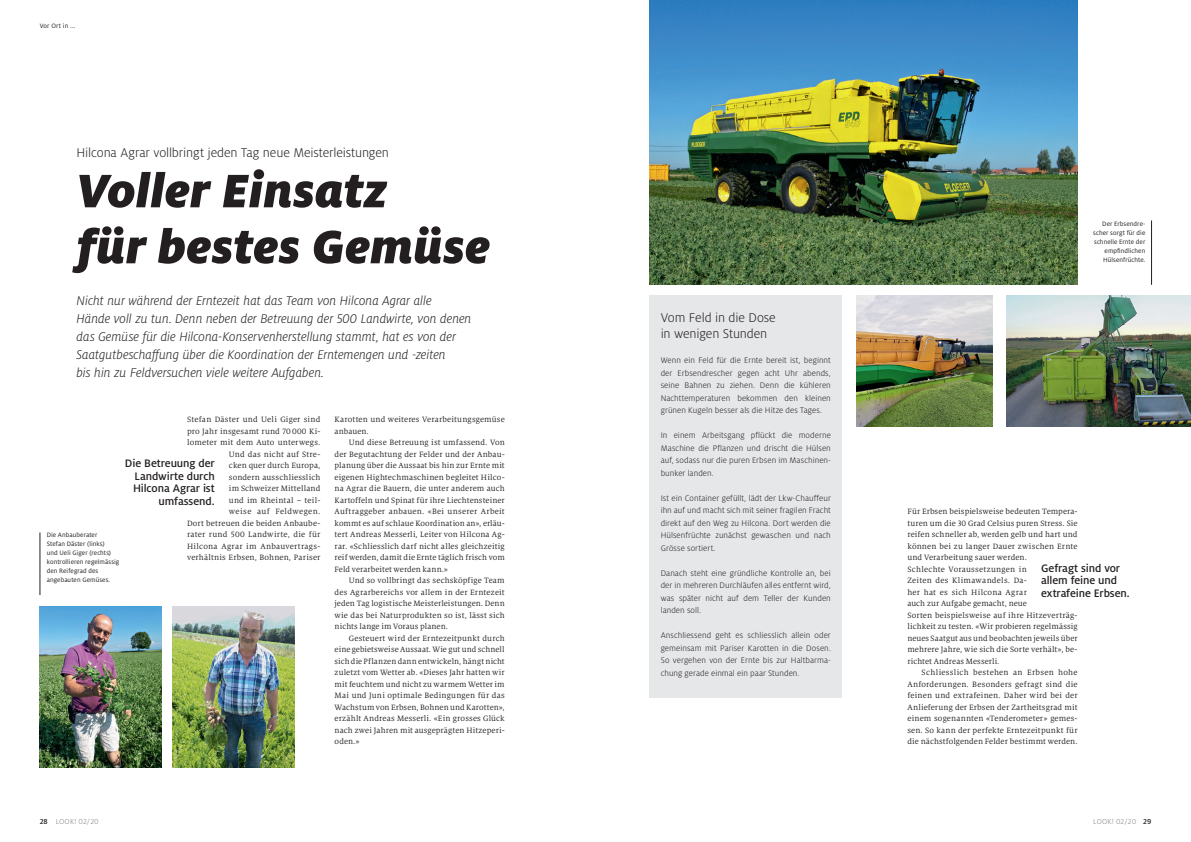
<style>
.page{position:relative;width:1191px;height:842px;background:#fff}
.page>*{position:absolute;margin:0;border:0;box-sizing:border-box;transform-origin:0 0}
.t1{font:italic 900 52px/56px "Milo Pro";letter-spacing:.005em;color:#231f20}
.t2{font:italic 300 14px/18px "Milo Pro";letter-spacing:-.005em;color:#231f20}
.t3{font:300 14px/16px "Milo Pro";letter-spacing:-.01em;color:#231f20}
.t4{font:500 12px/12.5px "Milo Pro";letter-spacing:-.01em;color:#231f20;text-align:right}
.t5{font:300 9px/12.5px "Milo Pro";letter-spacing:.005em;color:#231f20;text-align:justify}
.t6{font:8.5px/11.5px "Milo Serif Pro";letter-spacing:.015em;color:#231f20;text-align:justify}
.t7{font:300 8px "Milo Pro";letter-spacing:.025em;color:#808285}
.t8{font:7px/9px "Milo Pro";letter-spacing:.01em;color:#231f20}
.s1{font-weight:500;color:#231f20}
</style>
<div class="page">
<img style="left:173px;top:606px;width:122px;height:161px">
<img style="left:40px;top:606px;width:122px;height:161px">
<hr style="left:40px;top:532px;width:1px;height:63px;background:#231f20">
<img style="left:649px;top:0;width:428px;height:285px">
<img style="left:1006px;top:296px;width:185px;height:130px">
<img style="left:856px;top:296px;width:137px;height:130px">
<div style="left:649px;top:296px;width:193px;height:402px;background:#e6e7e9"></div>
<hr style="left:1151px;top:220px;width:1px;height:65px;background:#231f20">
<p class="t8" style="left:40px;top:22px;width:37px">Vor Ort in ...</p>
<h2 class="t3" style="left:77px;top:145px;width:314px">Hilcona Agrar vollbringt jeden Tag neue Meisterleistungen</h2>
<h1 class="t1" style="left:77px;top:162px;width:415px">Voller Einsatz<br>für bestes Gemüse</h1>
<p class="t2" style="left:77px;top:292px;width:396px">Nicht nur während der Erntezeit hat das Team von Hilcona Agrar alle<br>Hände voll zu tun. Denn neben der Betreuung der 500 Landwirte, von denen das Gemüse für die Hilcona-Konservenherstellung stammt, hat es von der Saatgutbeschaffung über die Koordination der Erntemengen und -zeiten<br>bis hin zu Feldversuchen viele weitere Aufgaben.</p>
<p class="t6" style="left:187px;top:414px;width:135px;text-align:right">Stefan Däster und Ueli Giger sind pro Jahr insgesamt rund 70 000 Ki&shy;lometer mit dem Auto unterwegs.<br>Und das nicht auf Stre-<br>cken quer durch Europa,<br>sondern ausschliesslich<br>im Schweizer Mittelland<br>und im Rheintal – teil-<br>weise auf Feldwegen.<br>Dort betreuen die beiden Anbaube&shy;rater rund 500 Landwirte, die für<br>Hilcona Agrar im Anbauvertrags&shy;verhältnis Erbsen, Bohnen, Pariser</p>
<p class="t6" style="left:334px;top:414px;width:172px">Karotten und weiteres Verarbeitungsgemüse anbauen.</p>
<p class="t6" style="left:334px;top:437px;width:172px;text-indent:14px">Und diese Betreuung ist umfassend. Von der Begutachtung der Felder und der Anbau&shy;planung über die Aussaat bis hin zur Ernte mit eigenen Hightechmaschinen begleitet Hilco&shy;na Agrar die Bauern, die unter anderem auch Kartoffeln und Spinat für ihre Liechtensteiner Auftraggeber anbauen. «Bei unserer Arbeit kommt es auf schlaue Koordination an», erläu&shy;tert Andreas Messerli, Leiter von Hilcona Ag&shy;rar. «Schliesslich darf nicht alles gleichzeitig reif werden, damit die Ernte täglich frisch vom Feld verarbeitet werden kann.»</p>
<p class="t6" style="left:334px;top:575px;width:172px;text-indent:14px">Und so vollbringt das sechsköpfige Team des Agrarbereichs vor allem in der Erntezeit jeden Tag logistische Meisterleistungen. Denn wie das bei Naturprodukten so ist, lässt sich nichts lange im Voraus planen.</p>
<p class="t6" style="left:334px;top:632px;width:172px;text-indent:14px">Gesteuert wird der Erntezeitpunkt durch eine gebietsweise Aussaat. Wie gut und schnell sich die Pflanzen dann entwickeln, hängt nicht zuletzt vom Wetter ab. «Dieses Jahr hatten wir mit feuchtem und nicht zu warmem Wetter im Mai und Juni optimale Bedingungen für das Wachstum von Erbsen, Bohnen und Karotten», erzählt Andreas Messerli. «Ein grosses Glück nach zwei Jahren mit ausgeprägten Hitzeperi&shy;oden.»</p>
<h3 class="t4" style="left:125px;top:457px;width:91px">Die Betreuung der<br>Landwirte durch<br>Hilcona Agrar ist umfassend.</h3>
<p class="t8" style="left:47px;top:531px;width:74px">Die Anbauberater<br>Stefan Däster (links)<br>und Ueli Giger (rechts) kontrollieren regelmässig den Reifegrad des angebauten Gemüses.</p>
<p class="t7" style="left:40px;top:817px;width:61px"><span class="s1">28</span> LOOK! 02/20</p>
<h2 class="t3" style="left:660px;top:310px;width:117px">Vom Feld in die Dose in wenigen Stunden</h2>
<p class="t5" style="left:660px;top:354px;width:172px">Wenn ein Feld für die Ernte bereit ist, beginnt der Erbsendrescher gegen acht Uhr abends, seine Bahnen zu ziehen. Denn die kühleren Nachttemperaturen bekommen den kleinen grünen Kugeln besser als die Hitze des Tages.</p>
<p class="t5" style="left:660px;top:429px;width:172px">In einem Arbeitsgang pflückt die moderne Maschine die Pflanzen und drischt die Hülsen auf, sodass nur die puren Erbsen im Maschinen&shy;bunker landen.</p>
<p class="t5" style="left:660px;top:492px;width:172px">Ist ein Container gefüllt, lädt der Lkw-Chauffeur ihn auf und macht sich mit seiner fragilen Fracht direkt auf den Weg zu Hilcona. Dort werden die Hülsenfrüchte zunächst gewaschen und nach Grösse sortiert.</p>
<p class="t5" style="left:660px;top:567px;width:172px">Danach steht eine gründliche Kontrolle an, bei der in mehreren Durchläufen alles entfernt wird, was später nicht auf dem Teller der Kunden landen soll.</p>
<p class="t5" style="left:660px;top:629px;width:172px">Anschliessend geht es schliesslich allein oder gemeinsam mit Pariser Karotten in die Dosen.<br>So vergehen von der Ernte bis zur Haltbarma&shy;chung gerade einmal ein paar Stunden.</p>
<p class="t8" style="left:1093px;top:219px;width:54px;text-align:right">Der Erbsendre&shy;scher sorgt für die schnelle Ernte der empfindlichen<br>Hülsenfrüchte.</p>
<p class="t6" style="left:907px;top:506px;width:172px;text-align:left">Für Erbsen beispielsweise bedeuten Tempera&shy;turen um die 30 Grad Celsius puren Stress. Sie reifen schneller ab, werden gelb und hart und können bei zu langer Dauer zwischen Ernte und Verarbeitung sauer werden.<br>Schlechte Voraussetzungen in<br>Zeiten des Klimawandels. Da-<br>her hat es sich Hilcona Agrar<br>auch zur Aufgabe gemacht, neue<br>Sorten beispielsweise auf ihre Hitzeverträg&shy;lichkeit zu testen. «Wir probieren regelmässig neues Saatgut aus und beobachten jeweils über mehrere Jahre, wie sich die Sorte verhält», be&shy;richtet Andreas Messerli.</p>
<p class="t6" style="left:907px;top:667px;width:172px;text-indent:14px">Schliesslich bestehen an Erbsen hohe Anforderungen. Besonders gefragt sind die feinen und extrafeinen. Daher wird bei der Anlieferung der Erbsen der Zartheitsgrad mit einem sogenannten «Tenderometer» gemes&shy;sen. So kann der perfekte Erntezeitpunkt für die nächstfolgenden Felder bestimmt werden.</p>
<h3 class="t4" style="left:1041px;top:562px;width:90px;text-align:left">Gefragt sind vor allem feine und extrafeine Erbsen.</h3>
<p class="t7" style="left:1093px;top:817px;width:60px">LOOK! 02/20 <span class="s1">29</span></p>
</div>
